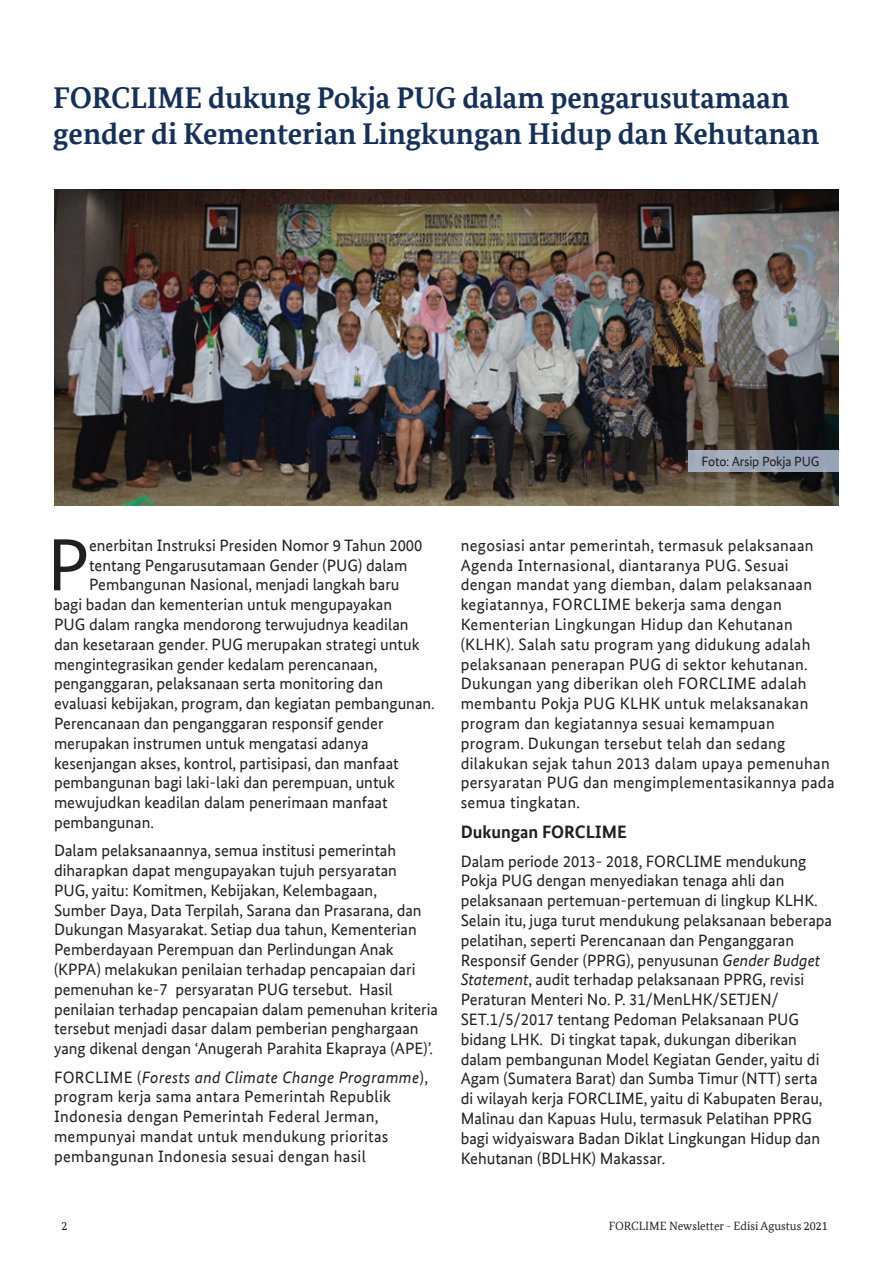
<style>
.page{position:relative;width:893px;height:1263px;background:#fff}
.page>*{position:absolute;margin:0;border:0;box-sizing:border-box;transform-origin:0 0}
.t1{font:73.95px "Bundes Sans Office";color:#231f20}
.t2{font:700 30px/36px "Bundes Serif Office";color:#153159}
.t3{font:700 18px "Bundes Sans Office";color:#231f20}
.t4{font:16.5px/19.8px "Bundes Sans Office";color:#231f20}
.t5{font:16.5px/19.8px "Bundes Sans Office";letter-spacing:.02em;color:#231f20}
.t6{font:13.5px "Bundes Sans Office";letter-spacing:-.015em;color:#231f20}
.t7{font:12px "Bundes Serif Office";color:#231f20}
.s1{font-style:italic}
</style>
<div class="page">
<img style="left:55px;top:190px;width:784px;height:315px">
<div style="left:689px;top:451px;width:150px;height:21px;background:linear-gradient(to right,#a4adbd,#95a1b5)"></div>
<h2 class="t2" style="left:53px;top:80px;width:768px">FORCLIME dukung Pokja PUG dalam pengarusutamaan gender di Kementerian Lingkungan Hidup dan Kehutanan</h2>
<p class="t6" style="left:702px;top:453px;width:119px">Foto: Arsip Pokja PUG</p>
<h1 class="t1" style="left:47px;top:523px;width:43px">P</h1>
<p class="t4" style="left:89px;top:535px;width:335px">enerbitan Instruksi Presiden Nomor 9 Tahun 2000</p>
<p class="t4" style="left:89px;top:555px;width:320px">tentang Pengarusutamaan Gender (PUG) dalam</p>
<p class="t4" style="left:89px;top:575px;width:312px">Pembangunan Nasional, menjadi langkah baru</p>
<p class="t4" style="left:54px;top:595px;width:340px">bagi badan dan kementerian untuk mengupayakan</p>
<p class="t4" style="left:54px;top:614px;width:356px">PUG dalam rangka mendorong terwujudnya keadilan</p>
<p class="t4" style="left:54px;top:634px;width:367px">dan kesetaraan gender. PUG merupakan strategi untuk</p>
<p class="t4" style="left:54px;top:654px;width:325px">mengintegrasikan gender kedalam perencanaan,</p>
<p class="t4" style="left:54px;top:674px;width:331px">penganggaran, pelaksanaan serta monitoring dan</p>
<p class="t4" style="left:54px;top:694px;width:382px">evaluasi kebijakan, program, dan kegiatan pembangunan.</p>
<p class="t4" style="left:54px;top:713px;width:331px">Perencanaan dan penganggaran responsif gender</p>
<p class="t4" style="left:54px;top:733px;width:316px">merupakan instrumen untuk mengatasi adanya</p>
<p class="t4" style="left:54px;top:753px;width:346px">kesenjangan akses, kontrol, partisipasi, dan manfaat</p>
<p class="t4" style="left:54px;top:773px;width:343px">pembangunan bagi laki-laki dan perempuan, untuk</p>
<p class="t4" style="left:54px;top:793px;width:335px">mewujudkan keadilan dalam penerimaan manfaat</p>
<p class="t4" style="left:54px;top:812px;width:102px">pembangunan.</p>
<p class="t4" style="left:54px;top:841px;width:385px">Dalam pelaksanaannya, semua institusi pemerintah diharapkan dapat mengupayakan tujuh persyaratan<br>PUG, yaitu: Komitmen, Kebijakan, Kelembagaan,<br>Sumber Daya, Data Terpilah, Sarana dan Prasarana, dan Dukungan Masyarakat. Setiap dua tahun, Kementerian Pemberdayaan Perempuan dan Perlindungan Anak (KPPA) melakukan penilaian terhadap pencapaian dari pemenuhan ke-7 persyaratan PUG tersebut. Hasil penilaian terhadap pencapaian dalam pemenuhan kriteria tersebut menjadi dasar dalam pemberian penghargaan yang dikenal dengan ‘Anugerah Parahita Ekapraya (APE)’.</p>
<p class="t5" style="left:54px;top:1067px;width:376px">FORCLIME (<span class="s1">Forests and Climate Change Programme</span>), program kerja sama antara Pemerintah Republik Indonesia dengan Pemerintah Federal Jerman, mempunyai mandat untuk mendukung prioritas pembangunan Indonesia sesuai dengan hasil</p>
<p class="t5" style="left:461px;top:535px;width:375px">negosiasi antar pemerintah, termasuk pelaksanaan Agenda Internasional, diantaranya PUG. Sesuai dengan mandat yang diemban, dalam pelaksanaan kegiatannya, FORCLIME bekerja sama dengan Kementerian Lingkungan Hidup dan Kehutanan (KLHK). Salah satu program yang didukung adalah pelaksanaan penerapan PUG di sektor kehutanan.<br>Dukungan yang diberikan oleh FORCLIME adalah membantu Pokja PUG KLHK untuk melaksanakan program dan kegiatannya sesuai kemampuan program. Dukungan tersebut telah dan sedang dilakukan sejak tahun 2013 dalam upaya pemenuhan persyaratan PUG dan mengimplementasikannya pada semua tingkatan.</p>
<p class="t3" style="left:461px;top:822px;width:168px">Dukungan FORCLIME</p>
<p class="t4" style="left:461px;top:851px;width:373px">Dalam periode 2013- 2018, FORCLIME mendukung Pokja PUG dengan menyediakan tenaga ahli dan pelaksanaan pertemuan-pertemuan di lingkup KLHK.<br>Selain itu, juga turut mendukung pelaksanaan beberapa pelatihan, seperti Perencanaan dan Penganggaran Responsif Gender (PPRG), penyusunan <span class="s1">Gender Budget Statement</span>, audit terhadap pelaksanaan PPRG, revisi Peraturan Menteri No. P. 31/MenLHK/SETJEN/ SET.1/5/2017 tentang Pedoman Pelaksanaan PUG bidang LHK. Di tingkat tapak, dukungan diberikan dalam pembangunan Model Kegiatan Gender, yaitu di Agam (Sumatera Barat) dan Sumba Timur (NTT) serta di wilayah kerja FORCLIME, yaitu di Kabupaten Berau, Malinau dan Kapuas Hulu, termasuk Pelatihan PPRG bagi widyaiswara Badan Diklat Lingkungan Hidup dan Kehutanan (BDLHK) Makassar.</p>
<p class="t7" style="left:62px;top:1219px;width:7px">2</p>
<p class="t7" style="left:609px;top:1219px;width:221px">FORCLIME Newsletter - Edisi Agustus 2021</p>
</div>
